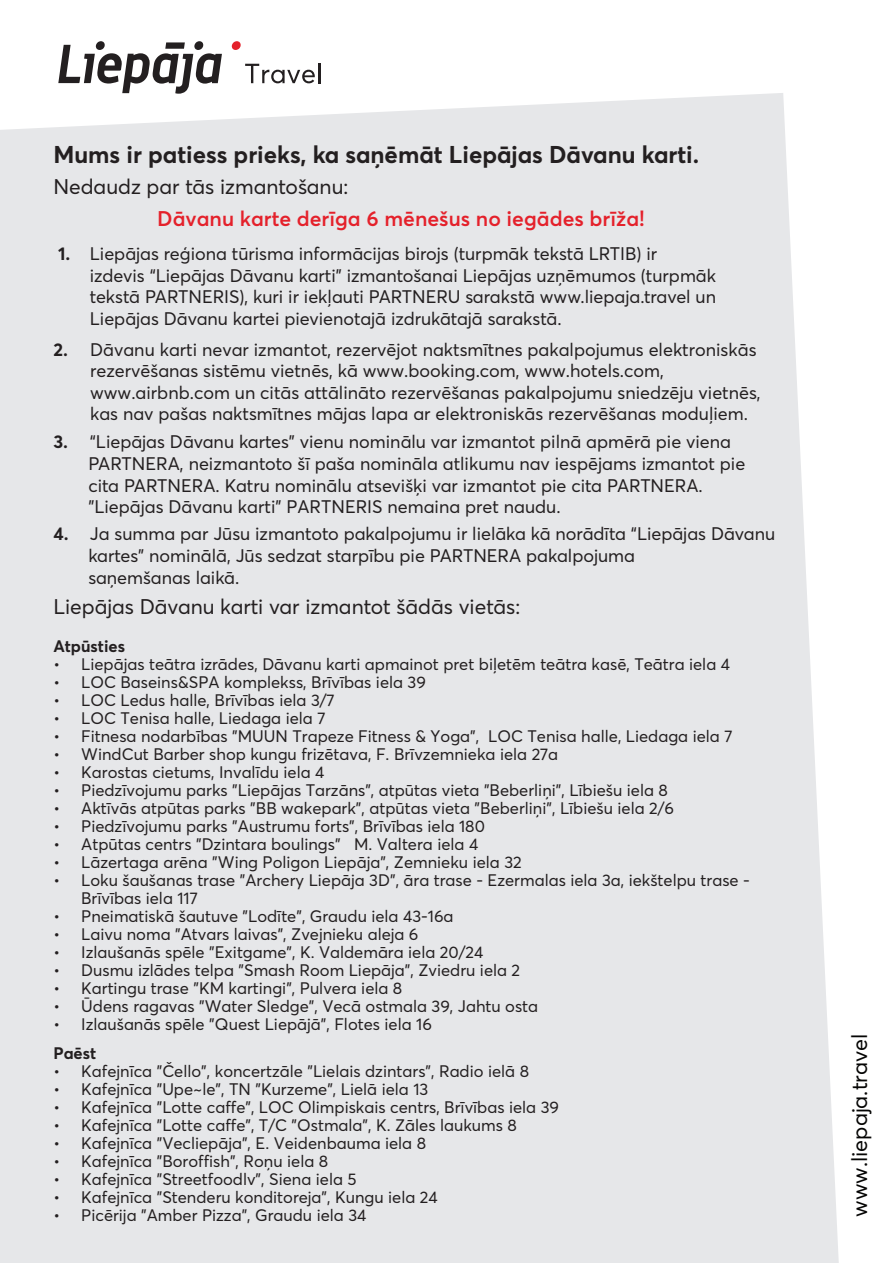
<style>
.page{position:relative;width:893px;height:1263px;background:#fff}
.page>*{position:absolute;margin:0;border:0;box-sizing:border-box;transform-origin:0 0}
.t1{font:700 24px "Averta CY";color:#231f20}
.t2{font:21.6px "Averta CY";color:#050504}
.t3{font:21px "Averta CY";color:#231f20}
.t4{font:600 21px "Averta CY";color:#e4212b}
.t5{font:18px/21.6px "Averta CY";color:#231f20}
.t6{font:16.5px/18px "Averta CY";color:#231f20}
.t7{font:700 16.5px "Averta CY";color:#231f20}
.s1{font-weight:700;font-size:18.15px}
</style>
<div class="page">
<div style="left:0;top:93px;width:839px;height:1170px;background:#e6e7e9"></div>
<svg style="left:232px;top:41px;width:9px;height:9px"></svg>
<svg style="left:58px;top:41px;width:164px;height:53px"></svg>
<svg style="left:245px;top:64px;width:70px;height:19px"></svg>
<hr style="left:318px;top:63px;width:3px;height:20px;background:#231f20">
<h1 class="t1" style="left:53px;top:138px;width:647px">Mums ir patiess prieks, ka saņēmāt Liepājas Dāvanu karti.</h1>
<p class="t3" style="left:53px;top:172px;width:296px">Nedaudz par tās izmantošanu:</p>
<p class="t4" style="left:157px;top:204px;width:489px">Dāvanu karte derīga 6 mēnešus no iegādes brīža!</p>
<p class="t5" style="left:90px;top:242px;width:628px;text-indent:-32px"><span class="s1">1.</span> Liepājas reģiona tūrisma informācijas birojs (turpmāk tekstā LRTIB) ir izdevis “Liepājas Dāvanu karti” izmantošanai Liepājas uzņēmumos (turpmāk tekstā PARTNERIS), kuri ir iekļauti PARTNERU sarakstā www.liepaja.travel un Liepājas Dāvanu kartei pievienotajā izdrukātajā sarakstā.</p>
<p class="t5" style="left:90px;top:338px;width:672px;text-indent:-37px"><span class="s1">2.</span> Dāvanu karti nevar izmantot, rezervējot naktsmītnes pakalpojumus elektroniskās rezervēšanas sistēmu vietnēs, kā www.booking.com, www.hotels.com, www.airbnb.com un citās attālināto rezervēšanas pakalpojumu sniedzēju vietnēs, kas nav pašas naktsmītnes mājas lapa ar elektroniskās rezervēšanas moduļiem.</p>
<p class="t5" style="left:88px;top:430px;width:658px;text-indent:-35px"><span class="s1">3.</span> “Liepājas Dāvanu kartes” vienu nominālu var izmantot pilnā apmērā pie viena PARTNERA, neizmantoto šī paša nomināla atlikumu nav iespējams izmantot pie cita PARTNERA. Katru nominālu atsevišķi var izmantot pie cita PARTNERA. "Liepājas Dāvanu karti" PARTNERIS nemaina pret naudu.</p>
<p class="t5" style="left:88px;top:522px;width:688px;text-indent:-35px"><span class="s1">4.</span> Ja summa par Jūsu izmantoto pakalpojumu ir lielāka kā norādīta “Liepājas Dāvanu kartes” nominālā, Jūs sedzat starpību pie PARTNERA pakalpojuma<br>saņemšanas laikā.</p>
<p class="t3" style="left:53px;top:592px;width:468px">Liepājas Dāvanu karti var izmantot šādās vietās:</p>
<p class="t7" style="left:53px;top:635px;width:73px">Atpūsties</p>
<p class="t6" style="left:53px;top:655px;width:678px">• Liepājas teātra izrādes, Dāvanu karti apmainot pret biļetēm teātra kasē, Teātra iela 4</p>
<p class="t6" style="left:53px;top:673px;width:374px">• LOC Baseins&amp;SPA komplekss, Brīvības iela 39</p>
<p class="t6" style="left:53px;top:691px;width:283px">• LOC Ledus halle, Brīvības iela 3/7</p>
<p class="t6" style="left:53px;top:709px;width:274px">• LOC Tenisa halle, Liedaga iela 7</p>
<p class="t6" style="left:53px;top:727px;width:680px">• Fitnesa nodarbības "MUUN Trapeze Fitness &amp; Yoga", LOC Tenisa halle, Liedaga iela 7</p>
<p class="t6" style="left:53px;top:745px;width:506px">• WindCut Barber shop kungu frizētava, F. Brīvzemnieka iela 27a</p>
<p class="t6" style="left:53px;top:763px;width:273px">• Karostas cietums, Invalīdu iela 4</p>
<p class="t6" style="left:53px;top:781px;width:616px">• Piedzīvojumu parks "Liepājas Tarzāns", atpūtas vieta "Beberliņi", Lībiešu iela 8</p>
<p class="t6" style="left:53px;top:799px;width:622px">• Aktīvās atpūtas parks "BB wakepark", atpūtas vieta "Beberliņi", Lībiešu iela 2/6</p>
<p class="t6" style="left:53px;top:817px;width:433px">• Piedzīvojumu parks "Austrumu forts", Brīvības iela 180</p>
<p class="t6" style="left:53px;top:835px;width:426px">• Atpūtas centrs "Dzintara boulings" M. Valtera iela 4</p>
<p class="t6" style="left:53px;top:853px;width:470px">• Lāzertaga arēna "Wing Poligon Liepāja", Zemnieku iela 32</p>
<p class="t6" style="left:81px;top:871px;width:670px;text-indent:-28px">• Loku šaušanas trase "Archery Liepāja 3D", āra trase - Ezermalas iela 3a, iekštelpu trase -<br>Brīvības iela 117</p>
<p class="t6" style="left:53px;top:907px;width:402px">• Pneimatiskā šautuve "Lodīte", Graudu iela 43-16a</p>
<p class="t6" style="left:53px;top:925px;width:367px">• Laivu noma "Atvars laivas", Zvejnieku aleja 6</p>
<p class="t6" style="left:53px;top:943px;width:431px">• Izlaušanās spēle "Exitgame", K. Valdemāra iela 20/24</p>
<p class="t6" style="left:53px;top:961px;width:468px">• Dusmu izlādes telpa "Smash Room Liepāja", Zviedru iela 2</p>
<p class="t6" style="left:53px;top:979px;width:350px">• Kartingu trase "KM kartingi", Pulvera iela 8</p>
<p class="t6" style="left:53px;top:997px;width:486px">• Ūdens ragavas "Water Sledge", Vecā ostmala 39, Jahtu osta</p>
<p class="t6" style="left:53px;top:1015px;width:380px">• Izlaušanās spēle "Quest Liepājā", Flotes iela 16</p>
<p class="t7" style="left:53px;top:1041px;width:44px">Paēst</p>
<p class="t6" style="left:53px;top:1062px;width:477px">• Kafejnīca "Čello", koncertzāle "Lielais dzintars", Radio ielā 8</p>
<p class="t6" style="left:53px;top:1080px;width:376px">• Kafejnīca "Upe~le", TN "Kurzeme", Lielā iela 13</p>
<p class="t6" style="left:53px;top:1098px;width:507px">• Kafejnīca "Lotte caffe", LOC Olimpiskais centrs, Brīvības iela 39</p>
<p class="t6" style="left:53px;top:1116px;width:465px">• Kafejnīca "Lotte caffe", T/C "Ostmala", K. Zāles laukums 8</p>
<p class="t6" style="left:53px;top:1134px;width:374px">• Kafejnīca "Vecliepāja", E. Veidenbauma iela 8</p>
<p class="t6" style="left:53px;top:1152px;width:276px">• Kafejnīca "Boroffish", Roņu iela 8</p>
<p class="t6" style="left:53px;top:1170px;width:305px">• Kafejnīca "Streetfoodlv", Siena iela 5</p>
<p class="t6" style="left:53px;top:1188px;width:386px">• Kafejnīca "Stenderu konditoreja", Kungu iela 24</p>
<p class="t6" style="left:53px;top:1206px;width:314px">• Picērija "Amber Pizza", Graudu iela 34</p>
<h2 class="t2" style="left:845px;top:1216px;width:184px;rotate:-90deg">www.liepaja.travel</h2>
</div>
